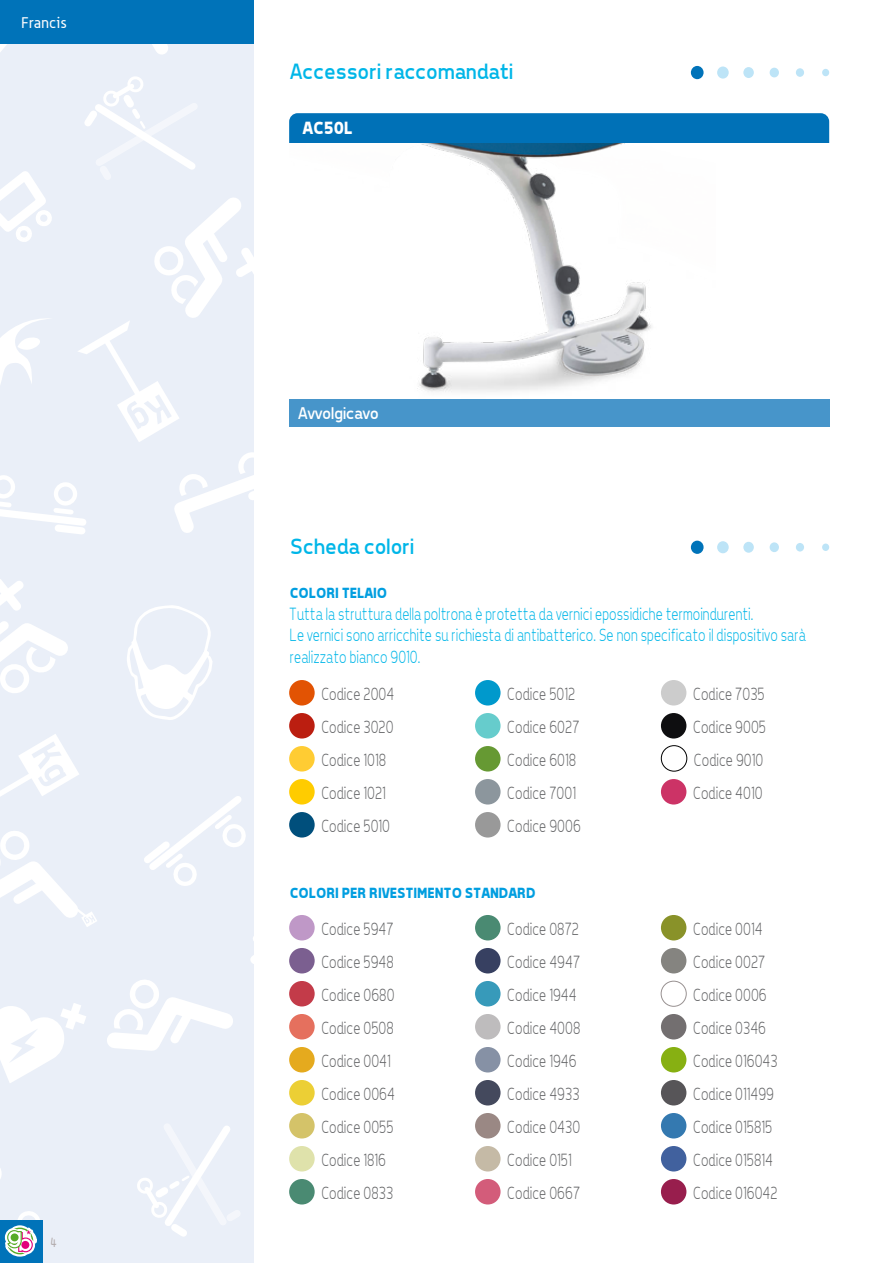
<style>
.page{position:relative;width:893px;height:1263px;background:#fff}
.page>*{position:absolute;margin:0;border:0;box-sizing:border-box;transform-origin:0 0}
.t1{font:22.5px "Tepeno Sans";color:#00b6e8}
.t2{font:300 18px/33px "Tepeno Sans";letter-spacing:.01em;color:#646567;scale:.8 1}
.t3{font:300 18px/21.6px "Tepeno Sans";letter-spacing:.01em;color:#00b6e8;scale:.8 1}
.t4{font:700 18px "Tepeno Sans";color:#fff}
.t5{font:17.25px "Tepeno Sans";letter-spacing:-.01em;color:#fff}
.t6{font:700 15px "Tepeno Sans";color:#009ee0}
.t7{font:15px "Alwyn";color:#fff}
.t8{font:13.5px "Alwyn";color:#b1aaab;scale:.8 1}
</style>
<div class="page">
<div style="left:0;top:0;width:253px;height:1263px;background:#eaeff8"></div>
<svg style="left:152px;top:44px;width:16px;height:11px"></svg>
<svg style="left:107px;top:980px;width:126px;height:71px"></svg>
<svg style="left:144px;top:796px;width:102px;height:90px"></svg>
<svg style="left:0;top:579px;width:68px;height:114px"></svg>
<svg style="left:0;top:171px;width:52px;height:71px"></svg>
<svg style="left:0;top:318px;width:49px;height:66px"></svg>
<svg style="left:0;top:475px;width:86px;height:59px"></svg>
<svg style="left:0;top:734px;width:97px;height:193px"></svg>
<svg style="left:137px;top:1126px;width:93px;height:111px"></svg>
<svg style="left:174px;top:452px;width:79px;height:81px"></svg>
<svg style="left:0;top:44px;width:7px;height:8px"></svg>
<svg style="left:250px;top:956px;width:3px;height:7px"></svg>
<svg style="left:78px;top:76px;width:175px;height:366px"></svg>
<svg style="left:0;top:1003px;width:86px;height:80px"></svg>
<svg style="left:127px;top:605px;width:86px;height:115px"></svg>
<div style="left:0;top:0;width:253px;height:44px;background:#0073b9"></div>
<svg style="left:0;top:1168px;width:43px;height:95px"></svg>
<div style="left:289px;top:398px;width:540px;height:29px;background:#4795ca"></div>
<div style="left:289px;top:113px;width:540px;height:30px;background:#0071b7"></div>
<img style="left:417px;top:143px;width:234px;height:249px">
<div style="left:822px;top:69px;width:7px;height:7px;background:#bde4f7;border-radius:50%"></div>
<div style="left:796px;top:68px;width:8px;height:9px;background:#bde4f7;border-radius:50%"></div>
<div style="left:769px;top:68px;width:10px;height:9px;background:#bde4f7;border-radius:50%"></div>
<div style="left:743px;top:67px;width:11px;height:11px;background:#bde4f7;border-radius:50%"></div>
<div style="left:717px;top:66px;width:12px;height:13px;background:#bde4f7;border-radius:50%"></div>
<div style="left:691px;top:66px;width:13px;height:13px;background:#0073b9;border-radius:50%"></div>
<div style="left:822px;top:543px;width:7px;height:8px;background:#bde4f7;border-radius:50%"></div>
<div style="left:796px;top:543px;width:8px;height:9px;background:#bde4f7;border-radius:50%"></div>
<div style="left:769px;top:542px;width:10px;height:10px;background:#bde4f7;border-radius:50%"></div>
<div style="left:743px;top:542px;width:11px;height:11px;background:#bde4f7;border-radius:50%"></div>
<div style="left:717px;top:541px;width:12px;height:12px;background:#bde4f7;border-radius:50%"></div>
<div style="left:691px;top:541px;width:13px;height:13px;background:#0073b9;border-radius:50%"></div>
<div style="left:289px;top:915px;width:26px;height:25px;background:#bf98c7;border-radius:50%"></div>
<div style="left:289px;top:948px;width:26px;height:25px;background:#7b5f90;border-radius:50%"></div>
<div style="left:289px;top:981px;width:26px;height:25px;background:#c33b49;border-radius:50%"></div>
<div style="left:289px;top:1014px;width:26px;height:25px;background:#e5705e;border-radius:50%"></div>
<div style="left:289px;top:1047px;width:26px;height:25px;background:#e5aa1e;border-radius:50%"></div>
<div style="left:289px;top:1080px;width:26px;height:25px;background:#eccf35;border-radius:50%"></div>
<div style="left:289px;top:1113px;width:26px;height:25px;background:#d4c369;border-radius:50%"></div>
<div style="left:289px;top:1146px;width:26px;height:25px;background:#dfe2ab;border-radius:50%"></div>
<div style="left:289px;top:1179px;width:26px;height:25px;background:#4a8a72;border-radius:50%"></div>
<div style="left:475px;top:915px;width:26px;height:25px;background:#4a8a72;border-radius:50%"></div>
<div style="left:475px;top:948px;width:26px;height:25px;background:#374061;border-radius:50%"></div>
<div style="left:475px;top:981px;width:26px;height:25px;background:#379aba;border-radius:50%"></div>
<div style="left:475px;top:1014px;width:26px;height:25px;background:#bebcbd;border-radius:50%"></div>
<div style="left:475px;top:1047px;width:26px;height:25px;background:#8691a5;border-radius:50%"></div>
<div style="left:475px;top:1080px;width:26px;height:25px;background:#44495d;border-radius:50%"></div>
<div style="left:475px;top:1113px;width:26px;height:25px;background:#9a8884;border-radius:50%"></div>
<div style="left:475px;top:1146px;width:26px;height:25px;background:#c5baa6;border-radius:50%"></div>
<div style="left:475px;top:1179px;width:26px;height:25px;background:#d35c7a;border-radius:50%"></div>
<div style="left:661px;top:915px;width:25px;height:25px;background:#899229;border-radius:50%"></div>
<div style="left:661px;top:948px;width:25px;height:25px;background:#858480;border-radius:50%"></div>
<div style="left:661px;top:981px;width:25px;height:25px;border:1px solid #989191;border-radius:50%"></div>
<div style="left:661px;top:1014px;width:25px;height:25px;background:#736f70;border-radius:50%"></div>
<div style="left:661px;top:1047px;width:25px;height:25px;background:#87b012;border-radius:50%"></div>
<div style="left:661px;top:1080px;width:25px;height:25px;background:#575558;border-radius:50%"></div>
<div style="left:661px;top:1113px;width:25px;height:25px;background:#3479b0;border-radius:50%"></div>
<div style="left:661px;top:1146px;width:25px;height:25px;background:#41619e;border-radius:50%"></div>
<div style="left:661px;top:1179px;width:25px;height:25px;background:#981e4d;border-radius:50%"></div>
<div style="left:289px;top:680px;width:26px;height:25px;background:#e25303;border-radius:50%"></div>
<div style="left:289px;top:713px;width:26px;height:25px;background:#bb1e10;border-radius:50%"></div>
<div style="left:289px;top:746px;width:26px;height:25px;background:#fc3;border-radius:50%"></div>
<div style="left:289px;top:779px;width:26px;height:25px;background:#fc0;border-radius:50%"></div>
<div style="left:289px;top:812px;width:26px;height:25px;background:#004f7c;border-radius:50%"></div>
<div style="left:475px;top:680px;width:26px;height:25px;background:#09c;border-radius:50%"></div>
<div style="left:475px;top:713px;width:26px;height:25px;background:#6cc;border-radius:50%"></div>
<div style="left:475px;top:746px;width:26px;height:25px;background:#693;border-radius:50%"></div>
<div style="left:475px;top:779px;width:26px;height:25px;background:#8c969d;border-radius:50%"></div>
<div style="left:475px;top:812px;width:26px;height:25px;background:#999;border-radius:50%"></div>
<div style="left:661px;top:680px;width:25px;height:25px;background:#ccc;border-radius:50%"></div>
<div style="left:661px;top:713px;width:25px;height:25px;background:#0e0e10;border-radius:50%"></div>
<div style="left:661px;top:745px;width:26px;height:26px;border:1px solid #000;border-radius:50%"></div>
<div style="left:661px;top:779px;width:25px;height:25px;background:#c36;border-radius:50%"></div>
<p class="t7" style="left:21px;top:14px;width:47px">Francis</p>
<p class="t8" style="left:51px;top:1234px;width:9px">4</p>
<p class="t1" style="left:289px;top:58px;width:224px">Accessori raccomandati</p>
<p class="t4" style="left:302px;top:117px;width:52px">AC50L</p>
<p class="t5" style="left:298px;top:403px;width:82px">Avvolgicavo</p>
<p class="t1" style="left:289px;top:533px;width:126px">Scheda colori</p>
<p class="t6" style="left:289px;top:584px;width:99px">COLORI TELAIO</p>
<p class="t3" style="left:289px;top:602px;width:646px">Tutta la struttura della poltrona è protetta da vernici epossidiche termoindurenti.<br>Le vernici sono arricchite su richiesta di antibatterico. Se non specificato il dispositivo sarà realizzato bianco 9010.</p>
<p class="t2" style="left:321px;top:677px;width:92px">Codice 2004<br>Codice 3020<br>Codice 1018<br>Codice 1021<br>Codice 5010</p>
<p class="t2" style="left:507px;top:677px;width:93px">Codice 5012<br>Codice 6027<br>Codice 6018<br>Codice 7001<br>Codice 9006</p>
<p class="t2" style="left:692px;top:677px;width:92px">Codice 7035<br>Codice 9005<br>Codice 9010<br>Codice 4010</p>
<p class="t6" style="left:289px;top:884px;width:247px">COLORI PER RIVESTIMENTO STANDARD</p>
<p class="t2" style="left:321px;top:912px;width:93px">Codice 5947<br>Codice 5948<br>Codice 0680<br>Codice 0508<br>Codice 0041<br>Codice 0064<br>Codice 0055<br>Codice 1816<br>Codice 0833</p>
<p class="t2" style="left:507px;top:912px;width:93px">Codice 0872<br>Codice 4947<br>Codice 1944<br>Codice 4008<br>Codice 1946<br>Codice 4933<br>Codice 0430<br>Codice 0151<br>Codice 0667</p>
<p class="t2" style="left:692px;top:912px;width:107px">Codice 0014<br>Codice 0027<br>Codice 0006<br>Codice 0346<br>Codice 016043<br>Codice 011499<br>Codice 015815<br>Codice 015814<br>Codice 016042</p>
</div>
